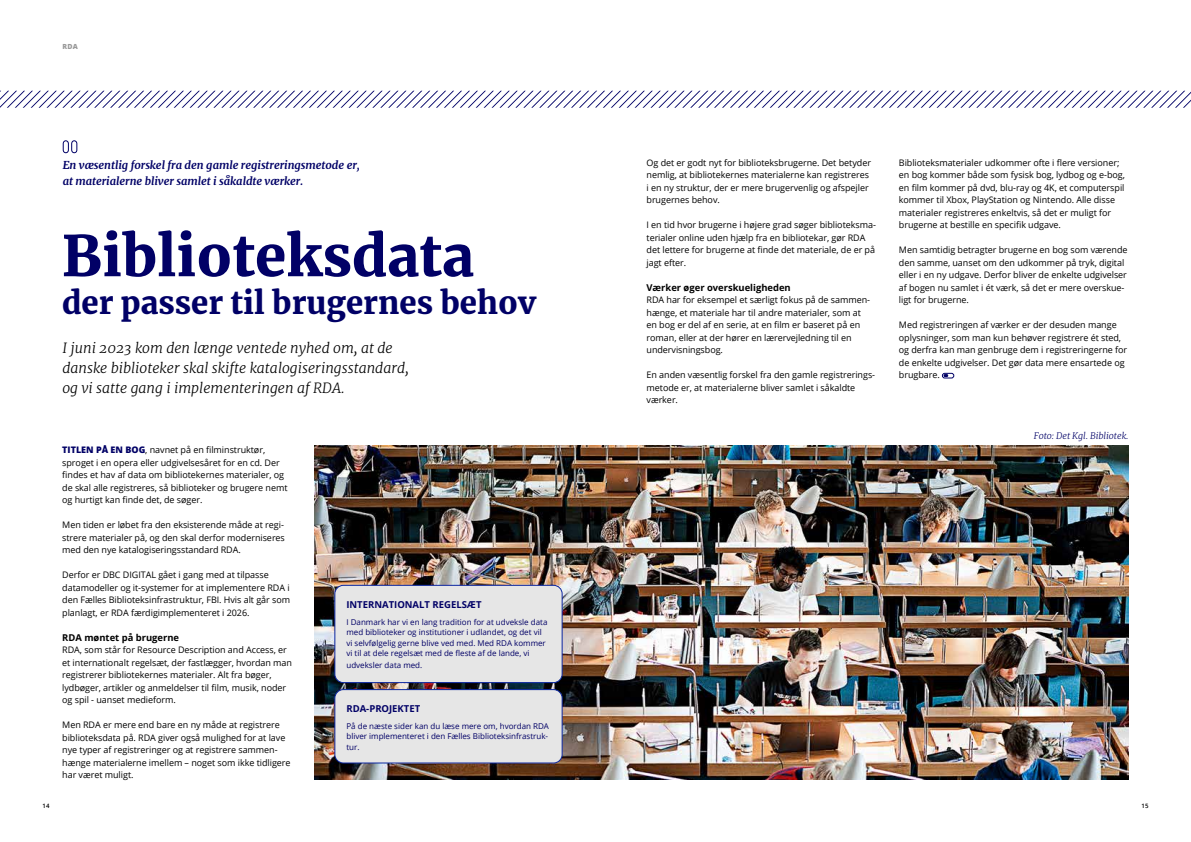
<style>
.page{position:relative;width:1191px;height:842px;background:#fff}
.page>*{position:absolute;margin:0;border:0;box-sizing:border-box;transform-origin:0 0}
.t1{font:900 56px "Merriweather";color:#010066}
.t2{font:900 31px "Merriweather";color:#010066}
.t3{font:italic 300 14px/20px "Merriweather";color:#000}
.t4{font:italic 700 11px/16px "Merriweather";letter-spacing:-.005em;color:#010066}
.t5{font:700 9.5px "Open Sans";color:#010066}
.t6{font:700 9.4px "Open Sans";color:#000}
.t7{font:9px/12.5px "Open Sans";letter-spacing:-.005em;color:#000}
.t8{font:italic 300 9px "Merriweather";letter-spacing:-.005em;color:#010066}
.t9{font:8px/10.5px "Open Sans";color:#010066}
.t10{font:800 7px "Open Sans";color:#999}
.t11{font:600 6px "Open Sans";color:#000}
.s1{font-weight:800;color:#010066}
</style>
<div class="page">
<svg style="left:0;top:91px;width:1191px;height:17px"></svg>
<svg style="left:62px;top:140px;width:16px;height:14px"></svg>
<img style="left:315px;top:445px;width:813px;height:335px">
<div style="left:335px;top:585px;width:227px;height:98px;background:#e6e6e6;border-radius:9px"></div>
<div style="left:334px;top:585px;width:228px;height:98px;border:1px solid #0c27a1;border-radius:9px"></div>
<div style="left:942px;top:373px;width:12px;height:5px;border:1px solid #010066;border-radius:2px"></div>
<svg style="left:943px;top:374px;width:5px;height:3px"></svg>
<div style="left:335px;top:690px;width:227px;height:73px;background:#e6e6e6;border-radius:9px"></div>
<div style="left:334px;top:689px;width:228px;height:74px;border:1px solid #0c27a1;border-radius:9px"></div>
<p class="t10" style="left:62px;top:43px;width:17px">RDA</p>
<p class="t4" style="left:63px;top:158px;width:299px">En væsentlig forskel fra den gamle registreringsmetode er, at materialerne bliver samlet i såkaldte værker.</p>
<h1 class="t1" style="left:62px;top:225px;width:413px">Biblioteksdata</h1>
<h2 class="t2" style="left:62px;top:285px;width:475px">der passer til brugernes behov</h2>
<h3 class="t3" style="left:62px;top:339px;width:348px">I juni 2023 kom den længe ventede nyhed om, at de danske biblioteker skal skifte katalogiseringsstandard, og vi satte gang i implementeringen af RDA.</h3>
<p class="t7" style="left:62px;top:443px;width:227px"><span class="s1">TITLEN PÅ EN BOG</span>, navnet på en filminstruktør, sproget i en opera eller udgivelsesåret for en cd. Der findes et hav af data om bibliotekernes materialer, og de skal alle registreres, så biblioteker og brugere nemt og hurtigt kan finde det, de søger.</p>
<p class="t7" style="left:62px;top:519px;width:224px;text-align:justify">Men tiden er løbet fra den eksisterende måde at regi&shy;strere materialer på, og den skal derfor moderniseres med den nye katalogiseringsstandard RDA.</p>
<p class="t7" style="left:62px;top:569px;width:229px">Derfor er DBC DIGITAL gået i gang med at tilpasse datamodeller og it-systemer for at implementere RDA i den Fælles Biblioteksinfrastruktur, FBI. Hvis alt går som planlagt, er RDA færdigimplementeret i 2026.</p>
<p class="t6" style="left:62px;top:633px;width:118px">RDA møntet på brugerne</p>
<p class="t7" style="left:62px;top:644px;width:231px">RDA, som står for Resource Description and Access, er et internationalt regelsæt, der fastlægger, hvordan man registrerer bibliotekernes materialer. Alt fra bøger, lydbøger, artikler og anmeldelser til film, musik, noder og spil - uanset medieform.</p>
<p class="t7" style="left:62px;top:719px;width:230px">Men RDA er mere end bare en ny måde at registrere biblioteksdata på. RDA giver også mulighed for at lave nye typer af registreringer og at registrere sammen&shy;hænge materialerne imellem – noget som ikke tidligere har været muligt.</p>
<p class="t5" style="left:346px;top:600px;width:136px">INTERNATIONALT REGELSÆT</p>
<p class="t9" style="left:346px;top:617px;width:203px">I Danmark har vi en lang tradition for at udveksle data med biblioteker og institutioner i udlandet, og det vil vi selvfølgelig gerne blive ved med. Med RDA kommer vi til at dele regelsæt med de fleste af de lande, vi</p>
<p class="t9" style="left:346px;top:660px;width:77px">udveksler data med.</p>
<p class="t5" style="left:346px;top:704px;width:75px">RDA-PROJEKTET</p>
<p class="t9" style="left:346px;top:721px;width:204px;text-align:justify">På de næste sider kan du læse mere om, hvordan RDA bliver implementeret i den Fælles Biblioteksinfrastruk&shy;tur.</p>
<p class="t7" style="left:646px;top:157px;width:226px">Og det er godt nyt for biblioteksbrugerne. Det betyder nemlig, at bibliotekernes materialerne kan registreres i en ny struktur, der er mere brugervenlig og afspejler brugernes behov.</p>
<p class="t7" style="left:646px;top:219px;width:231px">I en tid hvor brugerne i højere grad søger biblioteksma&shy;terialer online uden hjælp fra en bibliotekar, gør RDA det lettere for brugerne at finde det materiale, de er på jagt efter.</p>
<p class="t6" style="left:646px;top:283px;width:146px">Værker øger overskueligheden</p>
<p class="t7" style="left:646px;top:294px;width:225px">RDA har for eksempel et særligt fokus på de sammen&shy;hænge, et materiale har til andre materialer, som at en bog er del af en serie, at en film er baseret på en roman, eller at der hører en lærervejledning til en undervisningsbog.</p>
<p class="t7" style="left:646px;top:369px;width:230px">En anden væsentlig forskel fra den gamle registrerings&shy;metode er, at materialerne bliver samlet i såkaldte værker.</p>
<p class="t7" style="left:899px;top:156px;width:227px">Biblioteksmaterialer udkommer ofte i flere versioner; en bog kommer både som fysisk bog, lydbog og e-bog, en film kommer på dvd, blu-ray og 4K, et computerspil kommer til Xbox, PlayStation og Nintendo. Alle disse materialer registreres enkeltvis, så det er muligt for brugerne at bestille en specifik udgave.</p>
<p class="t7" style="left:899px;top:244px;width:230px">Men samtidig betragter brugerne en bog som værende den samme, uanset om den udkommer på tryk, digital eller i en ny udgave. Derfor bliver de enkelte udgivelser af bogen nu samlet i ét værk, så det er mere overskue&shy;ligt for brugerne.</p>
<p class="t7" style="left:899px;top:319px;width:230px">Med registreringen af værker er der desuden mange oplysninger, som man kun behøver registrere ét sted, og derfra kan man genbruge dem i registreringerne for de enkelte udgivelser. Det gør data mere ensartede og brugbare.</p>
<p class="t8" style="left:1033px;top:431px;width:96px">Foto: Det Kgl. Bibliotek.</p>
<p class="t11" style="left:43px;top:802px;width:8px">14</p>
<p class="t11" style="left:1141px;top:802px;width:8px">15</p>
</div>
